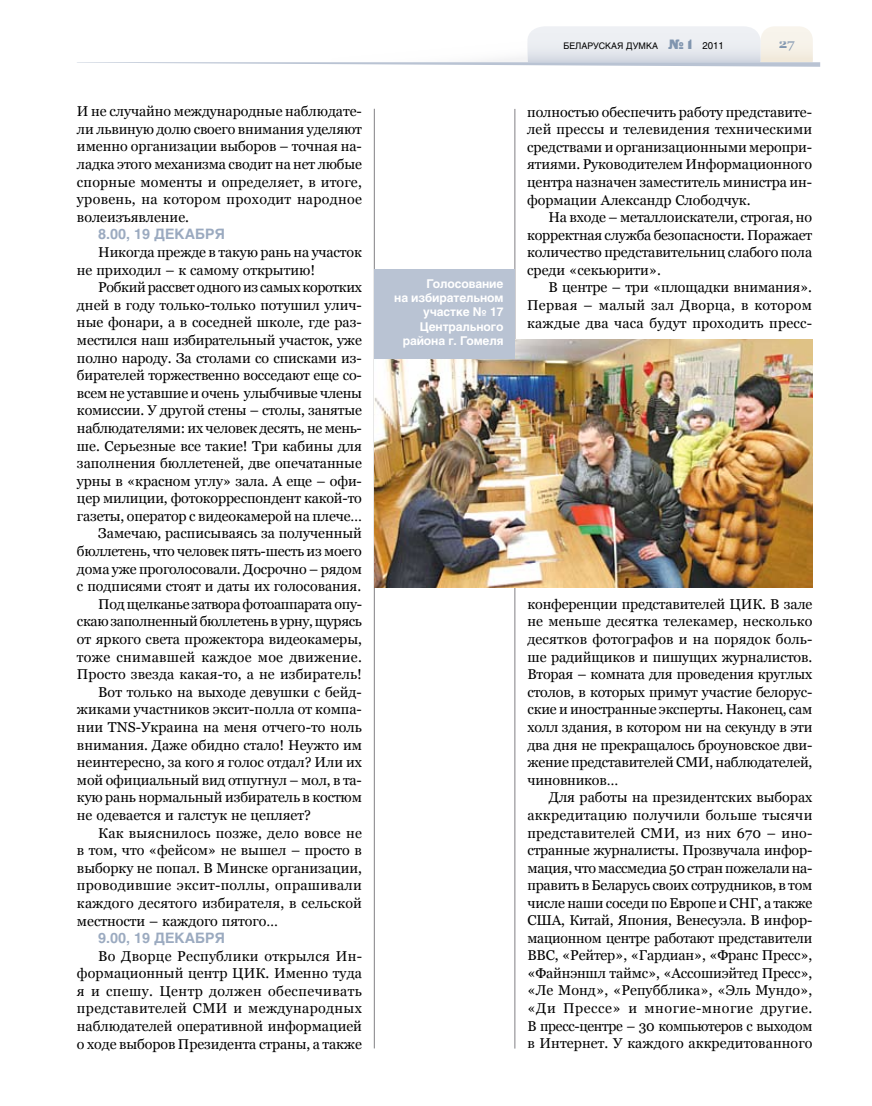
<style>
.page{position:relative;width:872px;height:1106px;background:#fff}
.page>*{position:absolute;margin:0;border:0;box-sizing:border-box;transform-origin:0 0}
.t1{font:14.25px/17.5px "Georgia";letter-spacing:-.005em;color:#000;text-align:justify}
.t2{font:14.25px "Georgia";letter-spacing:-.025em;color:#000}
.t3{font:14.25px "Georgia";letter-spacing:.02em;color:#000}
.t4{font:14.25px "Georgia";letter-spacing:.015em;color:#000}
.t5{font:700 14.25px "Helios";color:#9baac0}
.t6{font:700 13.5px "Georgia";color:#8095af}
.t7{font:700 12px/14.4px "Helios";letter-spacing:-.01em;color:#fff;text-align:right}
.t8{font:9px "Helios";color:#000}
.s1{font-family:"Black Grotesk C";font-size:13.5px;color:#8095af}
.s2{font-size:9.75px}
</style>
<div class="page">
<hr style="left:374px;top:109px;width:1px;height:939px;background:#818084">
<hr style="left:514px;top:109px;width:1px;height:939px;background:#818084">
<svg style="left:77px;top:26px;width:743px;height:41px"></svg>
<img style="left:374px;top:339px;width:438px;height:248px">
<div style="left:374px;top:270px;width:140px;height:89px;background:#b9c3d3"></div>
<p class="t1" style="left:77px;top:103px;width:286px">И не случайно международные наблюдате&shy;ли львиную долю своего внимания уделяют именно организации выборов – точная на&shy;ладка этого механизма сводит на нет любые спорные моменты и определяет, в итоге, уровень, на котором проходит народное волеизъявление.</p>
<p class="t5" style="left:98px;top:226px;width:128px">8.00, 19 ДЕКАБРЯ</p>
<p class="t1" style="left:77px;top:243px;width:286px;text-indent:21px">Никогда прежде в такую рань на участок не приходил – к самому открытию!</p>
<p class="t2" style="left:98px;top:279px;width:265px">Робкий рассвет одного из самых коротких</p>
<p class="t1" style="left:77px;top:296px;width:286px">дней в году только-только потушил улич-</p>
<p class="t1" style="left:77px;top:314px;width:286px">ные фонари, а в соседней школе, где раз-</p>
<p class="t1" style="left:77px;top:331px;width:286px">местился наш избирательный участок, уже</p>
<p class="t1" style="left:77px;top:349px;width:286px">полно народу. За столами со списками из-</p>
<p class="t1" style="left:77px;top:366px;width:286px">бирателей торжественно восседают еще со-</p>
<p class="t1" style="left:77px;top:384px;width:286px">всем не уставшие и очень улыбчивые члены</p>
<p class="t1" style="left:77px;top:401px;width:286px">комиссии. У другой стены – столы, занятые</p>
<p class="t1" style="left:77px;top:419px;width:286px">наблюдателями: их человек десять, не мень-</p>
<p class="t1" style="left:77px;top:437px;width:286px">ше. Серьезные все такие! Три кабины для</p>
<p class="t1" style="left:77px;top:454px;width:286px">заполнения бюллетеней, две опечатанные</p>
<p class="t1" style="left:77px;top:472px;width:286px">урны в «красном углу» зала. А еще – офи-</p>
<p class="t1" style="left:77px;top:489px;width:286px">цер милиции, фотокорреспондент какой-то</p>
<p class="t1" style="left:77px;top:507px;width:286px">газеты, оператор с видеокамерой на плече…</p>
<p class="t1" style="left:98px;top:525px;width:265px">Замечаю, расписываясь за полученный</p>
<p class="t1" style="left:77px;top:542px;width:286px">бюллетень, что человек пять-шесть из моего</p>
<p class="t1" style="left:77px;top:560px;width:286px">дома уже проголосовали. Досрочно – рядом</p>
<p class="t1" style="left:77px;top:577px;width:286px">с подписями стоят и даты их голосования.</p>
<p class="t2" style="left:98px;top:596px;width:265px">Под щелканье затвора фотоаппарата опу-</p>
<p class="t2" style="left:77px;top:613px;width:286px">скаю заполненный бюллетень в урну, щурясь</p>
<p class="t1" style="left:77px;top:630px;width:286px">от яркого света прожектора видеокамеры,</p>
<p class="t3" style="left:77px;top:648px;width:286px">тоже снимавшей каждое мое движение.</p>
<p class="t1" style="left:77px;top:665px;width:286px">Просто звезда какая-то, а не избиратель!</p>
<p class="t1" style="left:98px;top:683px;width:265px">Вот только на выходе девушки с бейд-</p>
<p class="t1" style="left:77px;top:700px;width:286px">жиками участников эксит-полла от компа-</p>
<p class="t1" style="left:77px;top:718px;width:286px">нии TNS-Украина на меня отчего-то ноль</p>
<p class="t1" style="left:77px;top:736px;width:286px">внимания. Даже обидно стало! Неужто им</p>
<p class="t1" style="left:77px;top:753px;width:286px">неинтересно, за кого я голос отдал? Или их</p>
<p class="t1" style="left:77px;top:771px;width:286px">мой официальный вид отпугнул – мол, в та-</p>
<p class="t1" style="left:77px;top:788px;width:286px">кую рань нормальный избиратель в костюм</p>
<p class="t1" style="left:77px;top:806px;width:235px">не одевается и галстук не цепляет?</p>
<p class="t4" style="left:98px;top:824px;width:265px">Как выяснилось позже, дело вовсе не</p>
<p class="t1" style="left:77px;top:841px;width:286px">в том, что «фейсом» не вышел – просто в</p>
<p class="t1" style="left:77px;top:859px;width:286px">выборку не попал. В Минске организации,</p>
<p class="t3" style="left:77px;top:877px;width:286px">проводившие эксит-поллы, опрашивали</p>
<p class="t1" style="left:77px;top:894px;width:286px">каждого десятого избирателя, в сельской</p>
<p class="t1" style="left:77px;top:911px;width:202px">местности – каждого пятого…</p>
<p class="t5" style="left:98px;top:929px;width:128px">9.00, 19 ДЕКАБРЯ</p>
<p class="t1" style="left:77px;top:947px;width:286px;text-indent:21px">Во Дворце Республики открылся Ин&shy;формационный центр ЦИК. Именно туда я и спешу. Центр должен обеспечивать представителей СМИ и международных наблюдателей оперативной информацией о ходе выборов Президента страны, а также</p>
<p class="t7" style="left:394px;top:276px;width:111px">Голосование<br>на избирательном участке № 17<br>Центрального района г. Гомеля</p>
<p class="t8" style="left:563px;top:40px;width:162px">БЕЛАРУСКАЯ ДУМКА <span class="s1">№ 1</span> <span class="s2">2011</span></p>
<p class="t6" style="left:778px;top:36px;width:18px">27</p>
<p class="t1" style="left:527px;top:103px;width:286px">полностью обеспечить работу представите&shy;лей прессы и телевидения техническими средствами и организационными меропри&shy;ятиями. Руководителем Информационного центра назначен заместитель министра ин&shy;формации Александр Слободчук.</p>
<p class="t1" style="left:527px;top:208px;width:286px;text-indent:21px">На входе – металлоискатели, строгая, но корректная служба безопасности. Поражает количество представительниц слабого пола среди «секьюрити».</p>
<p class="t1" style="left:527px;top:279px;width:286px;text-indent:21px">В центре – три «площадки внимания».<br>Первая – малый зал Дворца, в котором каждые два часа будут проходить пресс-</p>
<p class="t1" style="left:527px;top:595px;width:286px">конференции представителей ЦИК. В зале не меньше десятка телекамер, несколько десятков фотографов и на порядок боль&shy;ше радийщиков и пишущих журналистов.<br>Вторая – комната для проведения круглых столов, в которых примут участие белорус&shy;ские и иностранные эксперты. Наконец, сам холл здания, в котором ни на секунду в эти два дня не прекращалось броуновское дви&shy;жение представителей СМИ, наблюдателей, чиновников…</p>
<p class="t1" style="left:527px;top:788px;width:286px;text-indent:21px">Для работы на президентских выборах аккредитацию получили больше тысячи представителей СМИ, из них 670 – ино&shy;странные журналисты. Прозвучала инфор&shy;мация, что массмедиа 50 стран пожелали на&shy;править в Беларусь своих сотрудников, в том числе наши соседи по Европе и СНГ, а также США, Китай, Япония, Венесуэла. В инфор&shy;мационном центре работают представители ВВС, «Рейтер», «Гардиан», «Франс пресс», «Файнэншл таймс», «Ассошиэйтед пресс», «Ле Монд», «Репубблика», «Эль Мундо», «Ди Прессе» и многие-многие другие.<br>В пресс-центре – 30 компьютеров с выходом в Интернет. У каждого аккредитованного</p>
</div>
